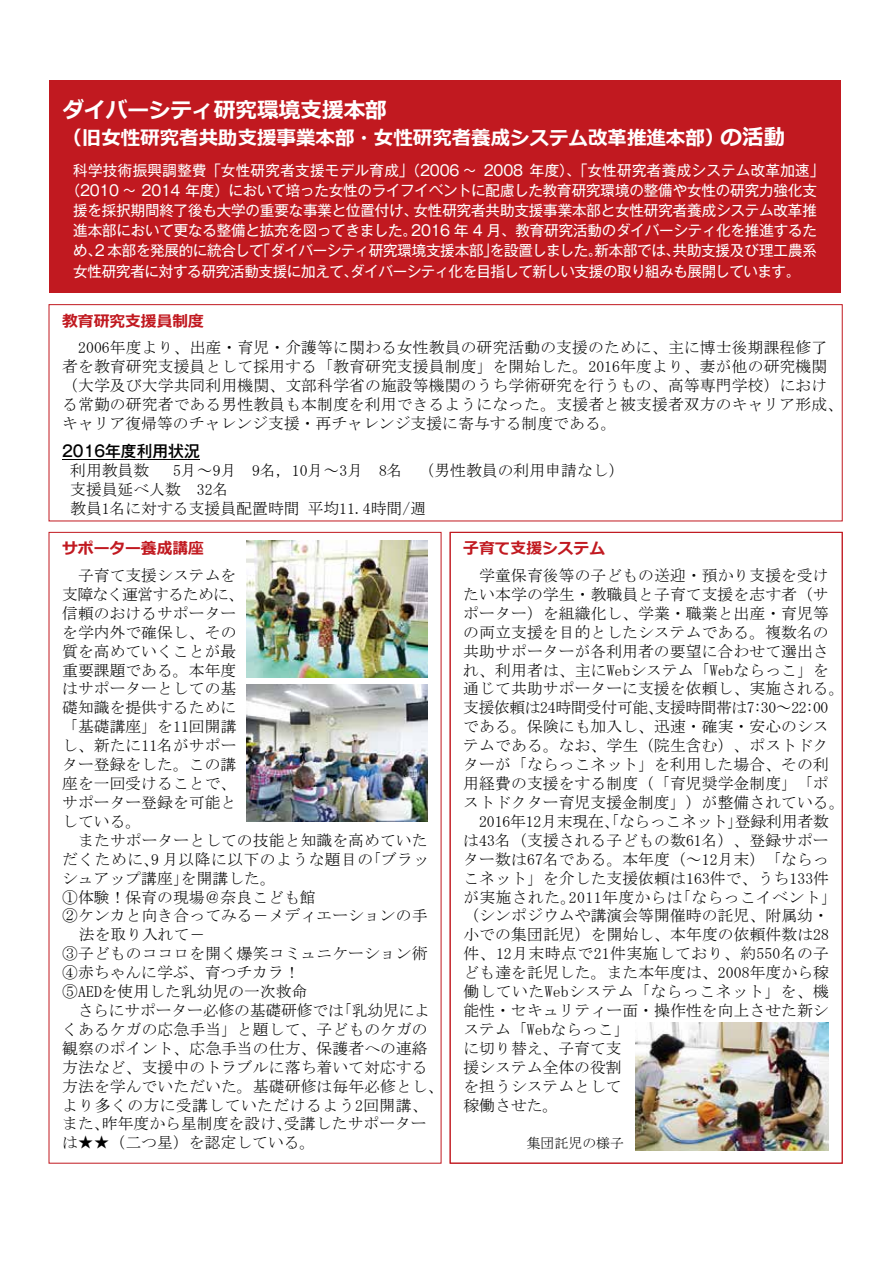
<style>
.page{position:relative;width:893px;height:1263px;background:#fff}
.page>*{position:absolute;margin:0;border:0;box-sizing:border-box;transform-origin:0 0}
.t1{font:700 21.6px "Meiryo";color:#fff}
.t2{font:700 19.5px "Meiryo";color:#fff}
.t3{font:15.75px/18.9px "MS Mincho";letter-spacing:.01em;color:#000}
.t4{font:15.75px "MS Mincho";letter-spacing:.035em;color:#000}
.t5{font:15.75px "MS Mincho";letter-spacing:.03em;color:#000}
.t6{font:15.75px "MS Mincho";letter-spacing:-.025em;color:#000}
.t7{font:700 15.75px "Meiryo";color:#c11920}
.t8{font:15.75px "MS Mincho";letter-spacing:-.01em;color:#000}
.t9{font:500 15.75px "Gothic MB101 Pr 5";color:#000;scale:.9 1}
.t10{font:14.7px "Gothic MB101 Pr 5";letter-spacing:-.015em;color:#fff}
.t11{font:14.7px "Gothic MB101 Pr 5";letter-spacing:.025em;color:#fff}
.t12{font:13.95px "MS Mincho";color:#000}
.s1{font-size:21.6px}
</style>
<div class="page">
<div style="left:49px;top:81px;width:792px;height:212px;background:#c11920"></div>
<hr style="left:62px;top:459px;width:138px;height:1px;background:#000">
<img style="left:247px;top:541px;width:180px;height:136px">
<img style="left:636px;top:1022px;width:193px;height:128px">
<img style="left:247px;top:684px;width:180px;height:137px">
<div style="left:49px;top:304px;width:793px;height:217px;border:1px solid #c11920"></div>
<h1 class="t1" style="left:62px;top:95px;width:326px">ダイバーシティ研究環境支援本部</h1>
<p class="t2" style="left:62px;top:124px;width:724px">（旧女性研究者共助支援事業本部・女性研究者養成システム改革推進本部）<span class="s1">の活動</span></p>
<p class="t11" style="left:73px;top:158px;width:752px">科学技術振興調整費「女性研究者支援モデル育成」（2006 ～ 2008 年度）、「女性研究者養成システム改革加速」</p>
<p class="t10" style="left:66px;top:178px;width:753px">（2010 ～ 2014 年度）において培った女性のライフイベントに配慮した教育研究環境の整備や女性の研究力強化支</p>
<p class="t10" style="left:73px;top:198px;width:745px">援を採択期間終了後も大学の重要な事業と位置付け、女性研究者共助支援事業本部と女性研究者養成システム改革推</p>
<p class="t10" style="left:73px;top:219px;width:745px">進本部において更なる整備と拡充を図ってきました。2016 年 4 月、教育研究活動のダイバーシティ化を推進するた</p>
<p class="t10" style="left:73px;top:239px;width:745px">め、2 本部を発展的に統合して「ダイバーシティ研究環境支援本部」を設置しました。新本部では、共助支援及び理工農系</p>
<p class="t10" style="left:73px;top:259px;width:729px">女性研究者に対する研究活動支援に加えて、ダイバーシティ化を目指して新しい支援の取り組みも展開しています。</p>
<p class="t7" style="left:62px;top:310px;width:143px">教育研究支援員制度</p>
<p class="t3" style="left:62px;top:338px;width:783px;text-indent:16px">2006年度より、出産・育児・介護等に関わる女性教員の研究活動の支援のために、主に博士後期課程修了者を教育研究支援員として採用する「教育研究支援員制度」を開始した。2016年度より、妻が他の研究機関（大学及び大学共同利用機関、文部科学省の施設等機関のうち学術研究を行うもの、高等専門学校）における常勤の研究者である男性教員も本制度を利用できるようになった。支援者と被支援者双方のキャリア形成、キャリア復帰等のチャレンジ支援・再チャレンジ支援に寄与する制度である。</p>
<p class="t9" style="left:62px;top:438px;width:154px">2016年度利用状況</p>
<p class="t3" style="left:70px;top:461px;width:81px">利用教員数</p>
<p class="t3" style="left:70px;top:461px;width:556px;text-indent:103px">5月～9月 9名, 10月～3月 8名 （男性教員の利用申請なし）支援員延べ人数 32名<br>教員1名に対する支援員配置時間 平均11.4時間/週</p>
<p class="t7" style="left:463px;top:538px;width:143px">子育て支援システム</p>
<p class="t3" style="left:479px;top:566px;width:351px">学童保育後等の子どもの送迎・預かり支援を受け</p>
<p class="t3" style="left:463px;top:585px;width:367px">たい本学の学生・教職員と子育て支援を志す者（サ</p>
<p class="t3" style="left:463px;top:604px;width:367px">ポーター）を組織化し、学業・職業と出産・育児等</p>
<p class="t3" style="left:463px;top:623px;width:367px">の両立支援を目的としたシステムである。複数名の</p>
<p class="t3" style="left:463px;top:641px;width:367px">共助サポーターが各利用者の要望に合わせて選出さ</p>
<p class="t3" style="left:463px;top:660px;width:367px">れ、利用者は、主にWebシステム「Webならっこ」を</p>
<p class="t3" style="left:463px;top:679px;width:383px">通じて共助サポーターに支援を依頼し、実施される。</p>
<p class="t6" style="left:463px;top:700px;width:367px">支援依頼は24時間受付可能、支援時間帯は7:30～22:00</p>
<p class="t3" style="left:463px;top:717px;width:367px">である。保険にも加入し、迅速・確実・安心のシス</p>
<p class="t3" style="left:463px;top:736px;width:367px">テムである。なお、学生（院生含む）、ポストドク</p>
<p class="t3" style="left:463px;top:755px;width:367px">ターが「ならっこネット」を利用した場合、その利</p>
<p class="t3" style="left:463px;top:774px;width:367px">用経費の支援をする制度（「育児奨学金制度」「ポ</p>
<p class="t3" style="left:463px;top:793px;width:383px">ストドクター育児支援金制度」）が整備されている。</p>
<p class="t8" style="left:479px;top:813px;width:351px">2016年12月末現在、「ならっこネット」登録利用者数</p>
<p class="t3" style="left:463px;top:831px;width:367px">は43名（支援される子どもの数61名）、登録サポー</p>
<p class="t3" style="left:463px;top:849px;width:367px">ター数は67名である。本年度（～12月末）「ならっ</p>
<p class="t3" style="left:463px;top:868px;width:367px">こネット」を介した支援依頼は163件で、うち133件</p>
<p class="t5" style="left:463px;top:889px;width:375px">が実施された。2011年度からは「ならっこイベント」</p>
<p class="t3" style="left:463px;top:906px;width:367px">（シンポジウムや講演会等開催時の託児、附属幼・</p>
<p class="t3" style="left:463px;top:925px;width:367px">小での集団託児）を開始し、本年度の依頼件数は28</p>
<p class="t5" style="left:463px;top:946px;width:367px">件、12月末時点で21件実施しており、約550名の子</p>
<p class="t3" style="left:463px;top:963px;width:367px">ども達を託児した。また本年度は、2008年度から稼</p>
<p class="t4" style="left:463px;top:983px;width:367px">働していたWebシステム「ならっこネット」を、機</p>
<p class="t3" style="left:463px;top:1001px;width:367px">能性・セキュリティー面・操作性を向上させた新シ</p>
<p class="t3" style="left:463px;top:1020px;width:168px">ステム「Webならっこ」</p>
<p class="t3" style="left:463px;top:1039px;width:160px">に切り替え、子育て支</p>
<p class="t3" style="left:463px;top:1057px;width:160px">援システム全体の役割</p>
<p class="t3" style="left:463px;top:1076px;width:160px">を担うシステムとして</p>
<p class="t3" style="left:463px;top:1095px;width:96px">稼働させた。</p>
<p class="t12" style="left:527px;top:1136px;width:99px">集団託児の様子</p>
<p class="t7" style="left:62px;top:538px;width:143px">サポーター養成講座</p>
<p class="t3" style="left:62px;top:566px;width:183px;text-indent:16px">子育て支援システムを支障なく運営するために、信頼のおけるサポーターを学内外で確保し、その質を高めていくことが最重要課題である。本年度はサポーターとしての基礎知識を提供するために「基礎講座」を11回開講し、新たに11名がサポーター登録をした。この講座を一回受けることで、サポーター登録を可能としている。</p>
<p class="t3" style="left:78px;top:831px;width:351px">またサポーターとしての技能と知識を高めていた</p>
<p class="t4" style="left:62px;top:851px;width:368px">だくために、9 月以降に以下のような題目の「ブラッ</p>
<p class="t3" style="left:62px;top:868px;width:215px">シュアップ講座」を開講した。</p>
<p class="t3" style="left:62px;top:887px;width:255px">①体験！保育の現場＠奈良こども館</p>
<p class="t3" style="left:62px;top:906px;width:367px">②ケンカと向き合ってみる－メディエーションの手</p>
<p class="t3" style="left:79px;top:925px;width:128px">法を取り入れて－</p>
<p class="t3" style="left:62px;top:944px;width:367px">③子どものココロを開く爆笑コミュニケーション術</p>
<p class="t3" style="left:62px;top:963px;width:239px">④赤ちゃんに学ぶ、育つチカラ！</p>
<p class="t3" style="left:62px;top:982px;width:247px">⑤AEDを使用した乳幼児の一次救命</p>
<p class="t3" style="left:62px;top:1001px;width:369px">　さらにサポーター必修の基礎研修では「乳幼児によ</p>
<p class="t3" style="left:62px;top:1020px;width:367px">くあるケガの応急手当」と題して、子どものケガの</p>
<p class="t3" style="left:62px;top:1039px;width:367px">観察のポイント、応急手当の仕方、保護者への連絡</p>
<p class="t3" style="left:62px;top:1057px;width:367px">方法など、支援中のトラブルに落ち着いて対応する</p>
<p class="t3" style="left:62px;top:1076px;width:383px">方法を学んでいただいた。基礎研修は毎年必修とし、</p>
<p class="t4" style="left:62px;top:1097px;width:367px">より多くの方に受講していただけるよう2回開講、</p>
<p class="t3" style="left:62px;top:1114px;width:366px">また、昨年度から星制度を設け、受講したサポーター</p>
<p class="t3" style="left:62px;top:1133px;width:255px">は★★（二つ星）を認定している。</p>
</div>
